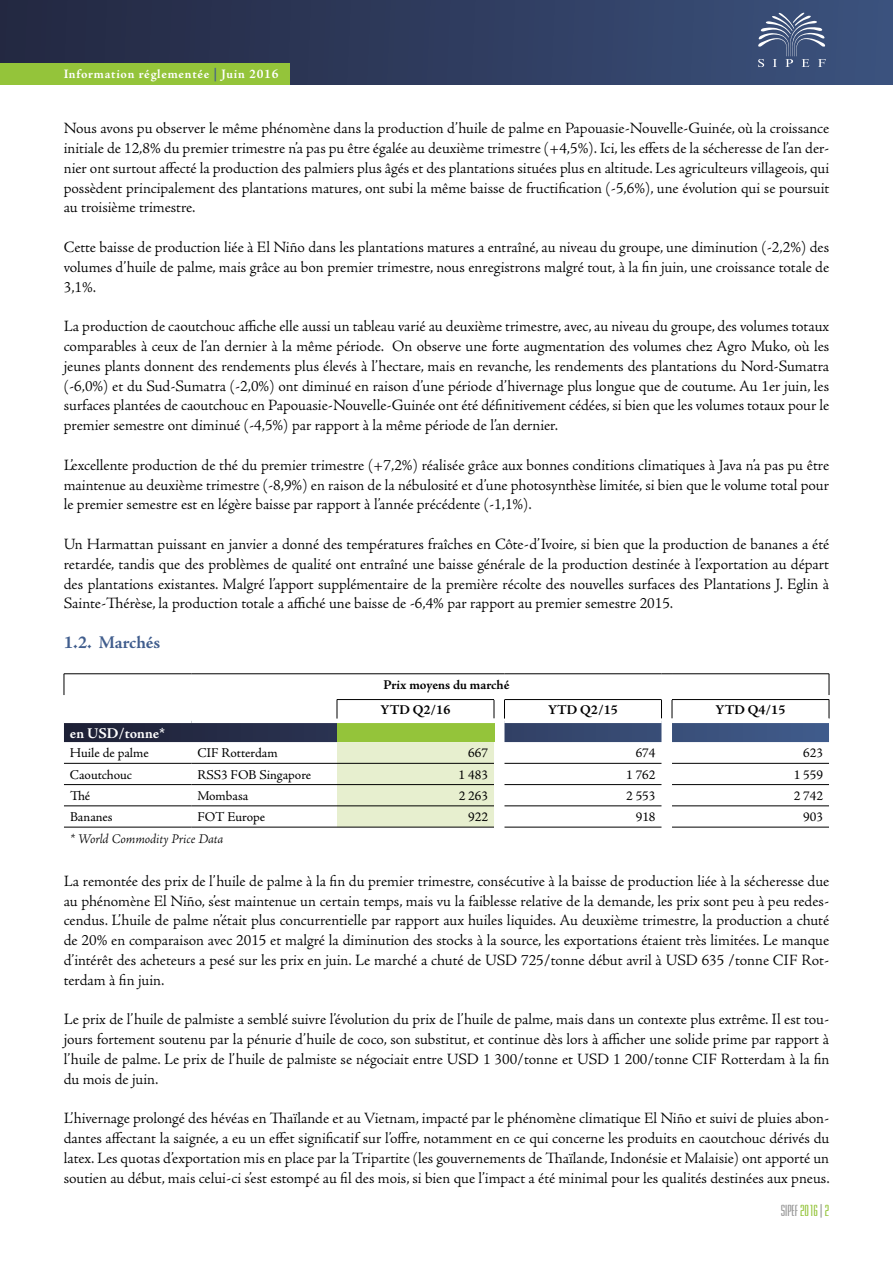
<style>
.page{position:relative;width:893px;height:1263px;background:#fff}
.page>*{position:absolute;margin:0;border:0;box-sizing:border-box;transform-origin:0 0}
.t1{font:700 18px "Adobe Jenson Pro";letter-spacing:-.005em;color:#405d8d}
.t2{font:300 15.75px/19.8px "Adobe Jenson Pro";color:#000;text-align:justify}
.t3{font:700 15px "Adobe Jenson Pro";letter-spacing:-.005em;color:#fff}
.t4{font:13.5px "Adobe Jenson Pro";color:#000}
.t5{font:700 13.5px/24.6px "Adobe Jenson Pro";color:#000}
.t6{font:italic 300 13.5px "Adobe Jenson Pro";letter-spacing:-.005em;color:#000}
.t7{font:600 condensed 13.5px "Briem Akademi Std";color:#939393}
.t8{font:700 12.9px "Adobe Jenson Pro";letter-spacing:.055em;color:#fff}
.s1{color:#405d8d}
.s2{color:#94c43a}
</style>
<div class="page">
<div style="left:0;top:0;width:893px;height:84px;background:linear-gradient(to right,#232740,#3b527d)"></div>
<svg style="left:758px;top:12px;width:68px;height:55px;background:#58698c"></svg>
<div style="left:0;top:63px;width:289px;height:21px;background:#94c43a"></div>
<hr style="left:64px;top:827px;width:127px;height:1px;background:#000">
<hr style="left:191px;top:827px;width:146px;height:1px;background:#000">
<hr style="left:337px;top:827px;width:157px;height:1px;background:#000">
<hr style="left:504px;top:827px;width:157px;height:1px;background:#000">
<hr style="left:672px;top:827px;width:157px;height:1px;background:#000">
<svg style="left:64px;top:673px;width:766px;height:154px"></svg>
<hr style="left:64px;top:763px;width:127px;height:1px;background:#000">
<hr style="left:191px;top:763px;width:146px;height:1px;background:#000">
<hr style="left:337px;top:763px;width:157px;height:1px;background:#000">
<hr style="left:504px;top:763px;width:157px;height:1px;background:#000">
<hr style="left:672px;top:763px;width:157px;height:1px;background:#000">
<hr style="left:64px;top:784px;width:127px;height:1px;background:#000">
<hr style="left:191px;top:784px;width:146px;height:1px;background:#000">
<hr style="left:337px;top:784px;width:157px;height:1px;background:#000">
<hr style="left:504px;top:784px;width:157px;height:1px;background:#000">
<hr style="left:672px;top:784px;width:157px;height:1px;background:#000">
<hr style="left:64px;top:806px;width:127px;height:1px;background:#000">
<hr style="left:191px;top:806px;width:146px;height:1px;background:#000">
<hr style="left:337px;top:806px;width:157px;height:1px;background:#000">
<hr style="left:504px;top:806px;width:157px;height:1px;background:#000">
<hr style="left:672px;top:806px;width:157px;height:1px;background:#000">
<p class="t8" style="left:64px;top:67px;width:216px">Information réglementée <span class="s1">|</span> Juin 2016</p>
<p class="t2" style="left:64px;top:119px;width:767px">Nous avons pu observer le même phénomène dans la production d’huile de palme en Papouasie-Nouvelle-Guinée, où la croissance initiale de 12,8% du premier trimestre n’a pas pu être égalée au deuxième trimestre (+4,5%). Ici, les effets de la sécheresse de l’an der&shy;nier ont surtout affecté la production des palmiers plus âgés et des plantations situées plus en altitude. Les agriculteurs villageois, qui possèdent principalement des plantations matures, ont subi la même baisse de fructification (-5,6%), une évolution qui se poursuit au troisième trimestre.</p>
<p class="t2" style="left:64px;top:237px;width:767px">Cette baisse de production liée à El Niño dans les plantations matures a entraîné, au niveau du groupe, une diminution (-2,2%) des volumes d’huile de palme, mais grâce au bon premier trimestre, nous enregistrons malgré tout, à la fin juin, une croissance totale de 3,1%.</p>
<p class="t2" style="left:64px;top:317px;width:767px">La production de caoutchouc affiche elle aussi un tableau varié au deuxième trimestre, avec, au niveau du groupe, des volumes totaux comparables à ceux de l’an dernier à la même période. On observe une forte augmentation des volumes chez Agro Muko, où les jeunes plants donnent des rendements plus élevés à l’hectare, mais en revanche, les rendements des plantations du Nord-Sumatra (-6,0%) et du Sud-Sumatra (-2,0%) ont diminué en raison d’une période d’hivernage plus longue que de coutume. Au 1er juin, les surfaces plantées de caoutchouc en Papouasie-Nouvelle-Guinée ont été définitivement cédées, si bien que les volumes totaux pour le premier semestre ont diminué (-4,5%) par rapport à la même période de l’an dernier.</p>
<p class="t2" style="left:64px;top:455px;width:767px">L’excellente production de thé du premier trimestre (+7,2%) réalisée grâce aux bonnes conditions climatiques à Java n’a pas pu être maintenue au deuxième trimestre (-8,9%) en raison de la nébulosité et d’une photosynthèse limitée, si bien que le volume total pour le premier semestre est en légère baisse par rapport à l’année précédente (-1,1%).</p>
<p class="t2" style="left:64px;top:534px;width:767px">Un Harmattan puissant en janvier a donné des températures fraîches en Côte-d’Ivoire, si bien que la production de bananes a été retardée, tandis que des problèmes de qualité ont entraîné une baisse générale de la production destinée à l’exportation au départ des plantations existantes. Malgré l’apport supplémentaire de la première récolte des nouvelles surfaces des Plantations J. Eglin à Sainte-Thérèse, la production totale a affiché une baisse de -6,4% par rapport au premier semestre 2015.</p>
<p class="t1" style="left:64px;top:632px;width:98px">1.2. Marchés</p>
<p class="t5" style="left:381px;top:673px;width:130px">Prix moyens du marché<br>YTD Q2/16</p>
<p class="t5" style="left:548px;top:698px;width:71px">YTD Q2/15</p>
<p class="t5" style="left:716px;top:698px;width:71px">YTD Q4/15</p>
<p class="t3" style="left:70px;top:725px;width:97px">en USD/tonne*</p>
<p class="t4" style="left:70px;top:746px;width:80px">Huile de palme</p>
<p class="t4" style="left:197px;top:746px;width:82px">CIF Rotterdam</p>
<p class="t4" style="left:468px;top:746px;width:21px">667</p>
<p class="t4" style="left:636px;top:746px;width:21px">674</p>
<p class="t4" style="left:803px;top:746px;width:21px">623</p>
<p class="t4" style="left:70px;top:767px;width:64px">Caoutchouc</p>
<p class="t4" style="left:197px;top:767px;width:115px">RSS3 FOB Singapore</p>
<p class="t4" style="left:459px;top:767px;width:31px">1 483</p>
<p class="t4" style="left:626px;top:767px;width:31px">1 762</p>
<p class="t4" style="left:794px;top:767px;width:31px">1 559</p>
<p class="t4" style="left:70px;top:788px;width:22px">Thé</p>
<p class="t4" style="left:197px;top:788px;width:52px">Mombasa</p>
<p class="t4" style="left:459px;top:788px;width:31px">2 263</p>
<p class="t4" style="left:626px;top:788px;width:31px">2 553</p>
<p class="t4" style="left:794px;top:788px;width:31px">2 742</p>
<p class="t4" style="left:70px;top:809px;width:44px">Bananes</p>
<p class="t4" style="left:197px;top:809px;width:69px">FOT Europe</p>
<p class="t4" style="left:468px;top:809px;width:21px">922</p>
<p class="t4" style="left:636px;top:809px;width:21px">918</p>
<p class="t4" style="left:803px;top:809px;width:21px">903</p>
<p class="t6" style="left:70px;top:831px;width:155px">* World Commodity Price Data</p>
<p class="t2" style="left:64px;top:871px;width:767px">La remontée des prix de l’huile de palme à la fin du premier trimestre, consécutive à la baisse de production liée à la sécheresse due au phénomène El Niño, s’est maintenue un certain temps, mais vu la faiblesse relative de la demande, les prix sont peu à peu redes&shy;cendus. L’huile de palme n’était plus concurrentielle par rapport aux huiles liquides. Au deuxième trimestre, la production a chuté de 20% en comparaison avec 2015 et malgré la diminution des stocks à la source, les exportations étaient très limitées. Le manque d’intérêt des acheteurs a pesé sur les prix en juin. Le marché a chuté de USD 725/tonne début avril à USD 635 /tonne CIF Rot&shy;terdam à fin juin.</p>
<p class="t2" style="left:64px;top:1010px;width:767px">Le prix de l’huile de palmiste a semblé suivre l’évolution du prix de l’huile de palme, mais dans un contexte plus extrême. Il est tou&shy;jours fortement soutenu par la pénurie d’huile de coco, son substitut, et continue dès lors à afficher une solide prime par rapport à l’huile de palme. Le prix de l’huile de palmiste se négociait entre USD 1 300/tonne et USD 1 200/tonne CIF Rotterdam à la fin du mois de juin.</p>
<p class="t2" style="left:64px;top:1109px;width:767px">L’hivernage prolongé des hévéas en Thaïlande et au Vietnam, impacté par le phénomène climatique El Niño et suivi de pluies abon&shy;dantes affectant la saignée, a eu un effet significatif sur l’offre, notamment en ce qui concerne les produits en caoutchouc dérivés du latex. Les quotas d’exportation mis en place par la Tripartite (les gouvernements de Thaïlande, Indonésie et Malaisie) ont apporté un soutien au début, mais celui-ci s’est estompé au fil des mois, si bien que l’impact a été minimal pour les qualités destinées aux pneus.</p>
<p class="t7" style="left:781px;top:1203px;width:50px">SIPEF <span class="s2">2016</span> | <span class="s2">2</span></p>
</div>
